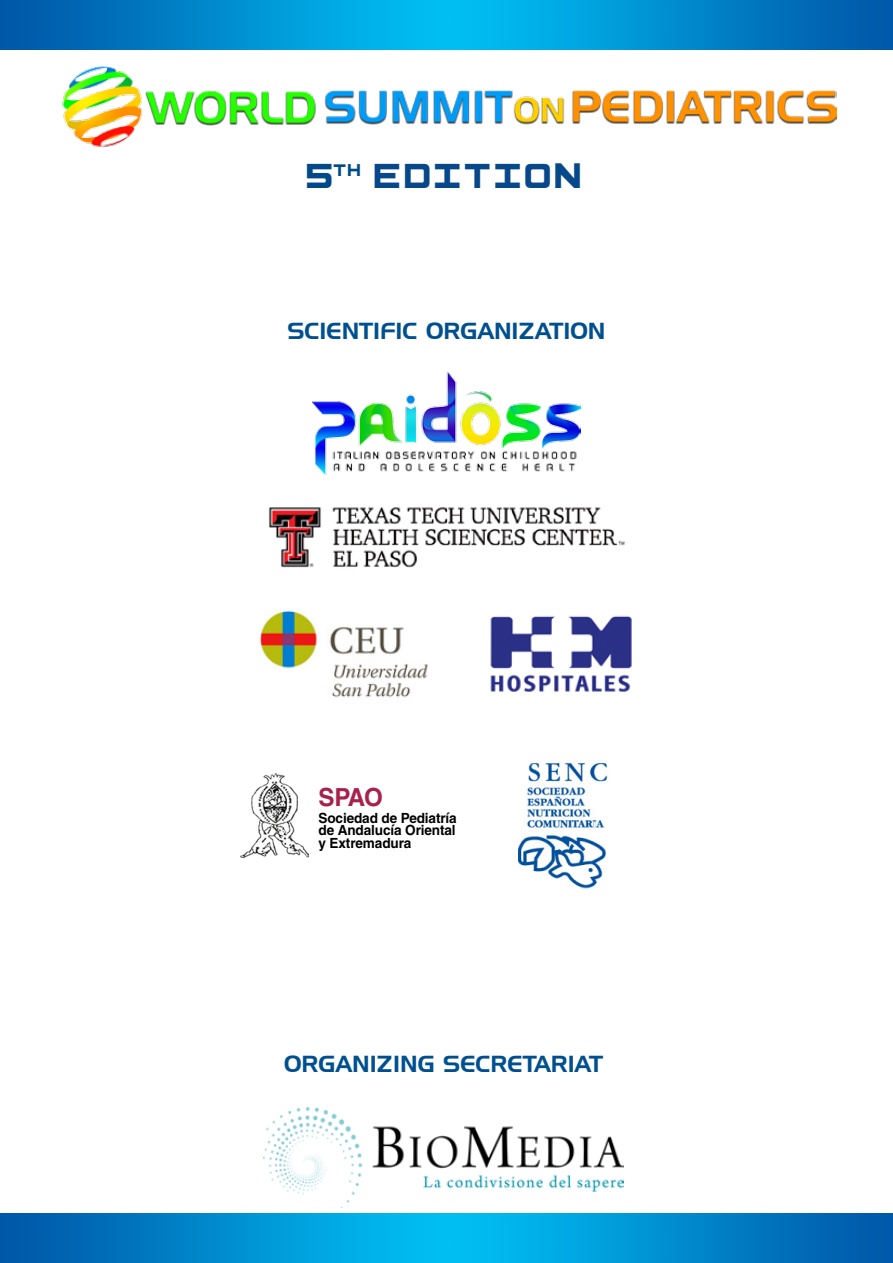
<style>
.page{position:relative;width:893px;height:1263px;background:#fff}
.page>*{position:absolute;margin:0;border:0;box-sizing:border-box;transform-origin:0 0}
.t1{font:38.55px "Basic Square 7 Solid";color:#064889}
.t2{font:700 24.9px "Helvetica";color:#a6214c}
.t3{font:22.65px "Handel Gothic BT";color:#005090}
.t4{font:700 14.1px/12.9px "Helvetica";letter-spacing:-.01em;color:#000;text-align:justify}
.s1{color:#014989}
</style>
<div class="page">
<img style="left:62px;top:66px;width:774px;height:81px">
<img style="left:263px;top:1107px;width:360px;height:101px">
<img style="left:0;top:0;width:893px;height:50px">
<img style="left:0;top:1213px;width:893px;height:50px">
<img style="left:490px;top:616px;width:142px;height:76px">
<img style="left:260px;top:610px;width:168px;height:88px">
<img style="left:241px;top:773px;width:67px;height:85px">
<img style="left:313px;top:371px;width:267px;height:103px">
<img style="left:518px;top:760px;width:90px;height:129px">
<img style="left:269px;top:507px;width:356px;height:61px">
<h1 class="t1" style="left:307px;top:160px;width:280px"><span class="s1">5</span><sup>TH</sup> EDITION</h1>
<h3 class="t3" style="left:288px;top:317px;width:319px">SCIENTIFIC ORGANIZATION</h3>
<h2 class="t2" style="left:318px;top:782px;width:66px">SPAO</h2>
<p class="t4" style="left:318px;top:811px;width:140px">Sociedad de Pediatría de Andalucía Oriental y Extremadura</p>
<h3 class="t3" style="left:284px;top:1050px;width:320px">ORGANIZING SECRETARIAT</h3>
</div>
